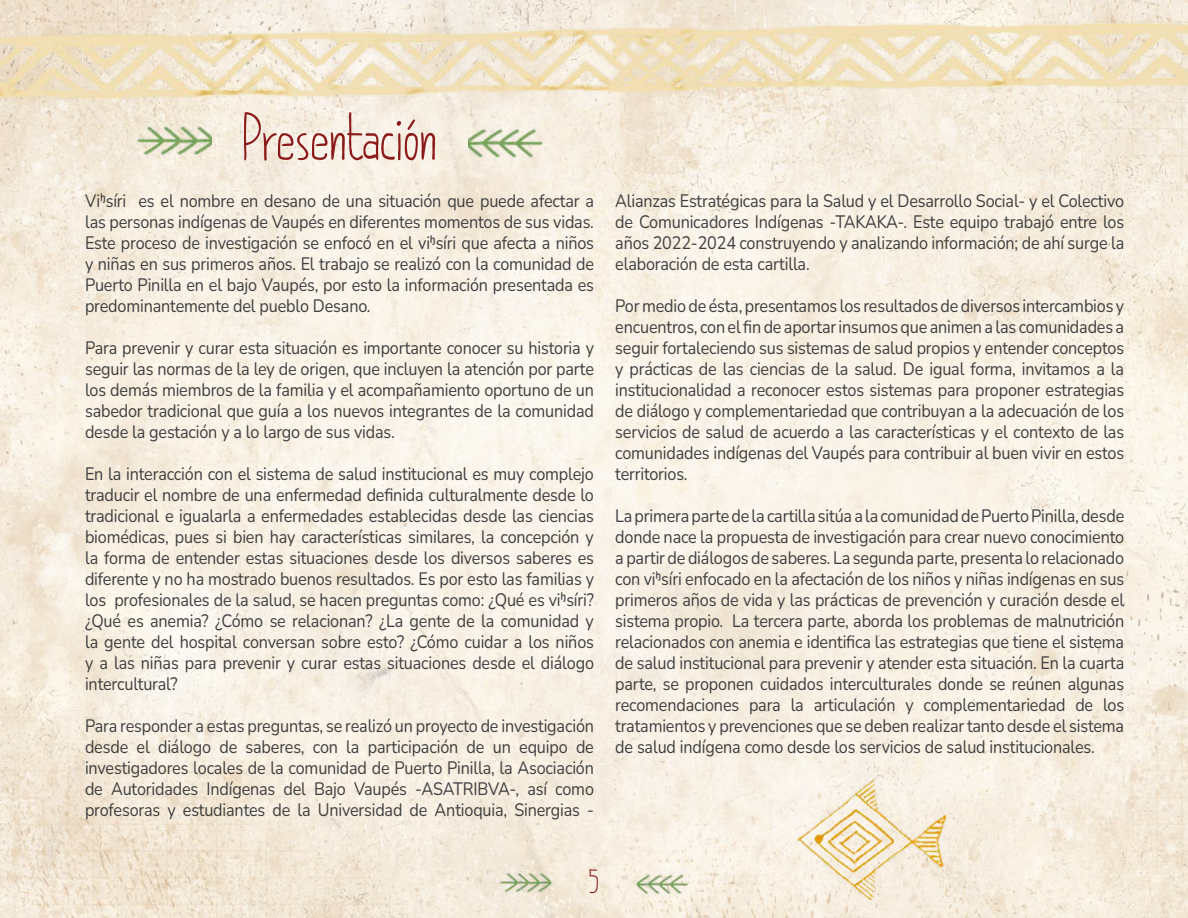
<style>
.page{position:relative;width:1188px;height:918px;background:#fff}
.page>*{position:absolute;margin:0;border:0;box-sizing:border-box;transform-origin:0 0}
.t1{font:60px "DK Pimpernel";color:#8c1a1b}
.t2{font:30px "DK Pimpernel";color:#8c1a1b}
.t3{font:18px/21px "Nunito";letter-spacing:-.01em;color:#3e3e3f;text-align:justify;scale:.9 1}
.s1{font-family:"Calibri"}
</style>
<div class="page">
<img style="left:0;top:0;width:1188px;height:918px">
<img style="left:491px;top:869px;width:62px;height:28px">
<img style="left:635px;top:869px;width:62px;height:28px">
<img style="left:612px;top:16px;width:576px;height:96px">
<img style="left:0;top:28px;width:701px;height:96px">
<img style="left:468px;top:119px;width:85px;height:46px">
<img style="left:128px;top:119px;width:84px;height:46px">
<img style="left:796px;top:775px;width:155px;height:124px">
<h1 class="t1" style="left:242px;top:104px;width:196px">Presentación</h1>
<p class="t3" style="left:85px;top:190px;width:567px">Vi<span class="s1">ꭜ</span>síri es el nombre en desano de una situación que puede afectar a las personas indígenas de Vaupés en diferentes momentos de sus vidas.<br>Este proceso de investigación se enfocó en el vi<span class="s1">ꭜ</span>síri que afecta a niños y niñas en sus primeros años. El trabajo se realizó con la comunidad de Puerto Pinilla en el bajo Vaupés, por esto la información presentada es predominantemente del pueblo Desano.</p>
<p class="t3" style="left:85px;top:337px;width:567px">Para prevenir y curar esta situación es importante conocer su historia y seguir las normas de la ley de origen, que incluyen la atención por parte los demás miembros de la familia y el acompañamiento oportuno de un sabedor tradicional que guía a los nuevos integrantes de la comunidad desde la gestación y a lo largo de sus vidas.</p>
<p class="t3" style="left:85px;top:463px;width:567px">En la interacción con el sistema de salud institucional es muy complejo traducir el nombre de una enfermedad definida culturalmente desde lo tradicional e igualarla a enfermedades establecidas desde las ciencias biomédicas, pues si bien hay características similares, la concepción y la forma de entender estas situaciones desde los diversos saberes es diferente y no ha mostrado buenos resultados. Es por esto las familias y los profesionales de la salud, se hacen preguntas como: ¿Qué es vi<span class="s1">ꭜ</span>síri? ¿Qué es anemia? ¿Cómo se relacionan? ¿La gente de la comunidad y la gente del hospital conversan sobre esto? ¿Cómo cuidar a los niños y a las niñas para prevenir y curar estas situaciones desde el diálogo intercultural?</p>
<p class="t3" style="left:85px;top:715px;width:567px">Para responder a estas preguntas, se realizó un proyecto de investigación desde el diálogo de saberes, con la participación de un equipo de investigadores locales de la comunidad de Puerto Pinilla, la Asociación de Autoridades Indígenas del Bajo Vaupés -ASATRIBVA-, así como profesoras y estudiantes de la Universidad de Antioquia, Sinergias -</p>
<p class="t3" style="left:615px;top:190px;width:567px">Alianzas Estratégicas para la Salud y el Desarrollo Social- y el Colectivo de Comunicadores Indígenas -TAKAKA-. Este equipo trabajó entre los años 2022-2024 construyendo y analizando información; de ahí surge la elaboración de esta cartilla.</p>
<p class="t3" style="left:615px;top:295px;width:567px">Por medio de ésta, presentamos los resultados de diversos intercambios y encuentros, con el fin de aportar insumos que animen a las comunidades a seguir fortaleciendo sus sistemas de salud propios y entender conceptos y prácticas de las ciencias de la salud. De igual forma, invitamos a la institucionalidad a reconocer estos sistemas para proponer estrategias de diálogo y complementariedad que contribuyan a la adecuación de los servicios de salud de acuerdo a las características y el contexto de las comunidades indígenas del Vaupés para contribuir al buen vivir en estos territorios.</p>
<p class="t3" style="left:615px;top:505px;width:567px">La primera parte de la cartilla sitúa a la comunidad de Puerto Pinilla, desde donde nace la propuesta de investigación para crear nuevo conocimiento a partir de diálogos de saberes. La segunda parte, presenta lo relacionado con vi<span class="s1">ꭜ</span>síri enfocado en la afectación de los niños y niñas indígenas en sus primeros años de vida y las prácticas de prevención y curación desde el sistema propio. La tercera parte, aborda los problemas de malnutrición relacionados con anemia e identifica las estrategias que tiene el sistema de salud institucional para prevenir y atender esta situación. En la cuarta parte, se proponen cuidados interculturales donde se reúnen algunas recomendaciones para la articulación y complementariedad de los tratamientos y prevenciones que se deben realizar tanto desde el sistema de salud indígena como desde los servicios de salud institucionales.</p>
<h2 class="t2" style="left:589px;top:865px;width:12px">5</h2>
</div>
